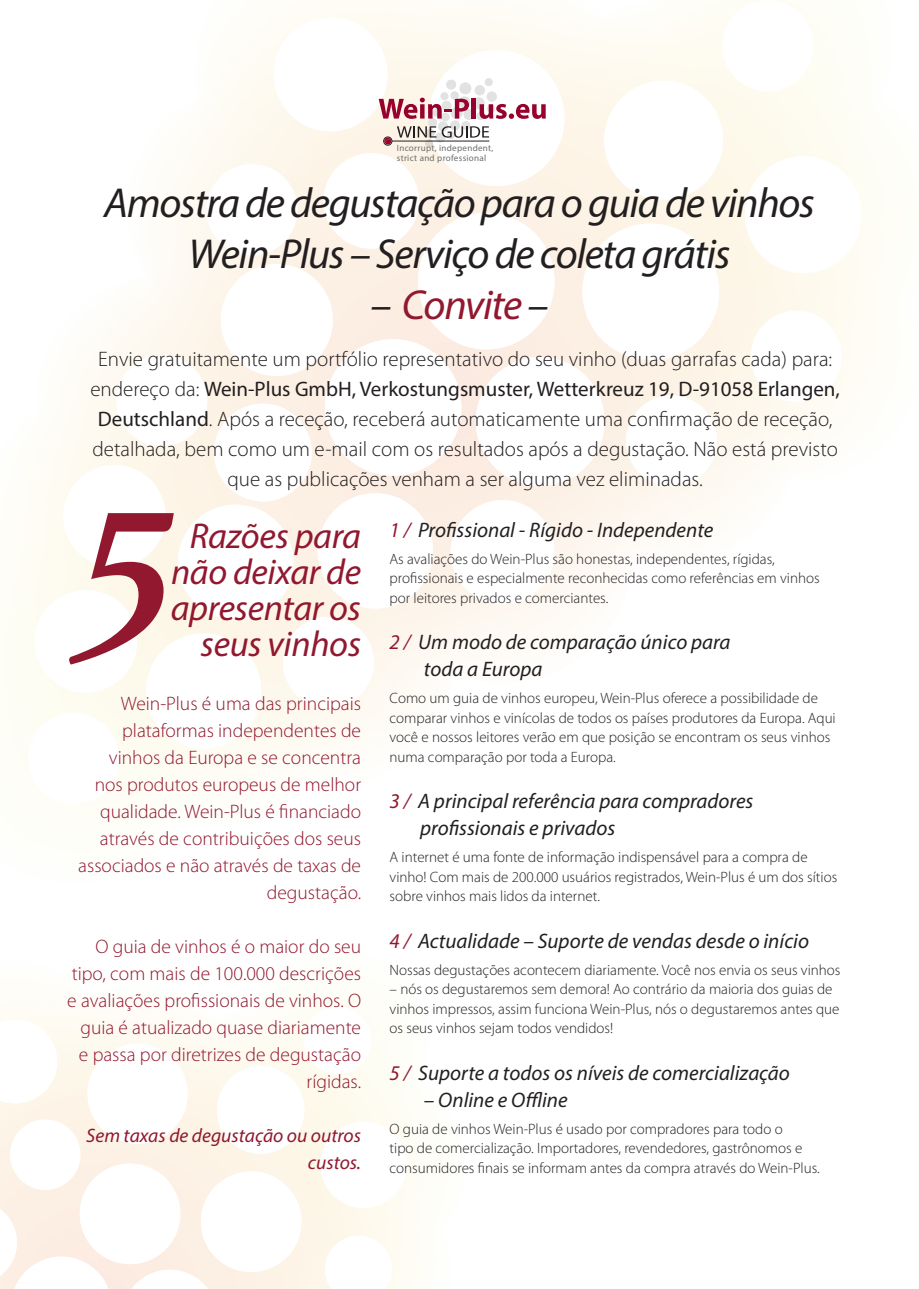
<style>
.page{position:relative;width:919px;height:1289px;background:#fff}
.page>*{position:absolute;margin:0;border:0;box-sizing:border-box;transform-origin:0 0}
.t1{font:italic 234px "Athelas";color:#91182f}
.t2{font:italic 42px/51px "Myriad Pro";letter-spacing:-.03em;color:#231f20;text-align:center}
.t3{font:italic 42px "Myriad Pro";letter-spacing:-.03em;color:#91182f}
.t4{font:italic 36px/36px "Myriad Pro";letter-spacing:-.01em;color:#91182f;text-align:right}
.t5{font:300 21px/30px "Myriad Pro";color:#231f20;text-align:center}
.t6{font:italic 21px/27px "Myriad Pro";color:#231f20}
.t7{font:300 19.5px/27px "Myriad Pro";color:#91182f;text-align:right}
.t8{font:italic 19.5px/27px "Myriad Pro";color:#91182f;text-align:right}
.t9{font:300 15px/19.5px "Myriad Pro";color:#231f20}
.t10{font:9px/10.2px "Myriad Pro";letter-spacing:.03em;color:#6c6d70}
.s1{color:#231f20}
.s2{font-weight:400}
.s3{color:#91182f}
</style>
<div class="page">
<div style="left:235px;top:6px;width:114px;height:81px;background:#fefcf5"></div>
<div style="left:37px;top:276px;width:249px;height:249px;background:#fefcf6;border-radius:125px"></div>
<div style="left:15px;top:646px;width:54px;height:100px;background:#fefdf3"></div>
<div style="left:67px;top:554px;width:273px;height:273px;background:#fefdf4;border-radius:137px"></div>
<svg style="left:349px;top:2px;width:294px;height:263px"></svg>
<div style="left:396px;top:278px;width:287px;height:287px;background:#fcede2;border-radius:144px"></div>
<div style="left:135px;top:324px;width:256px;height:256px;background:#fceee3;border-radius:128px"></div>
<div style="left:371px;top:421px;width:262px;height:262px;background:linear-gradient(to right,#fcece0,#fefefb);border-radius:131px"></div>
<div style="left:15px;top:430px;width:147px;height:216px;background:#fefcf3"></div>
<div style="left:99px;top:425px;width:273px;height:274px;background:#fdf5e7;border-radius:137px"></div>
<div style="left:142px;top:185px;width:270px;height:270px;background:linear-gradient(to right,#fdf7ed,#fcebdf);border-radius:135px"></div>
<svg style="left:665px;top:171px;width:212px;height:60px"></svg>
<div style="left:643px;top:7px;width:224px;height:164px;background:#fefcf2"></div>
<svg style="left:683px;top:231px;width:193px;height:208px"></svg>
<div style="left:547px;top:316px;width:249px;height:249px;background:linear-gradient(to right,#fcf0e6,#fefcf5);border-radius:125px"></div>
<div style="left:127px;top:85px;width:249px;height:249px;background:#fdf9f0;border-radius:125px"></div>
<div style="left:204px;top:537px;width:249px;height:250px;background:#fef9f1;border-radius:125px"></div>
<div style="left:273px;top:17px;width:114px;height:114px;background:#fff;border-radius:50%"></div>
<div style="left:418px;top:213px;width:136px;height:136px;background:#fff;border-radius:50%"></div>
<div style="left:325px;top:339px;width:136px;height:136px;background:#fff;border-radius:50%"></div>
<div style="left:582px;top:223px;width:136px;height:137px;background:#fff;border-radius:50%"></div>
<div style="left:116px;top:355px;width:91px;height:91px;background:#fff;border-radius:50%"></div>
<div style="left:323px;top:153px;width:96px;height:95px;background:#fff;border-radius:50%"></div>
<div style="left:28px;top:713px;width:91px;height:91px;background:#fff;border-radius:50%"></div>
<div style="left:35px;top:590px;width:102px;height:102px;background:#fff;border-radius:50%"></div>
<div style="left:604px;top:81px;width:119px;height:118px;background:#fff;border-radius:50%"></div>
<div style="left:318px;top:493px;width:115px;height:115px;background:#fff;border-radius:50%"></div>
<div style="left:146px;top:633px;width:115px;height:115px;background:#fff;border-radius:50%"></div>
<div style="left:428px;top:50px;width:136px;height:136px;background:#fff;border-radius:50%"></div>
<div style="left:476px;top:357px;width:128px;height:129px;background:#fff;border-radius:50%"></div>
<div style="left:214px;top:403px;width:98px;height:98px;background:#fff;border-radius:50%"></div>
<div style="left:450px;top:500px;width:104px;height:104px;background:#fff;border-radius:50%"></div>
<div style="left:63px;top:465px;width:103px;height:102px;background:#fff;border-radius:50%"></div>
<div style="left:178px;top:504px;width:115px;height:116px;background:#fff;border-radius:50%"></div>
<div style="left:221px;top:264px;width:112px;height:112px;background:#fff;border-radius:50%"></div>
<div style="left:744px;top:156px;width:117px;height:117px;background:#fff;border-radius:50%"></div>
<div style="left:722px;top:1px;width:91px;height:90px;background:#fff;border-radius:50%"></div>
<div style="left:750px;top:311px;width:91px;height:91px;background:#fff;border-radius:50%"></div>
<div style="left:626px;top:395px;width:91px;height:91px;background:#fff;border-radius:50%"></div>
<div style="left:206px;top:164px;width:91px;height:91px;background:#fff;border-radius:50%"></div>
<div style="left:283px;top:617px;width:91px;height:90px;background:#fff;border-radius:50%"></div>
<svg style="left:0;top:1008px;width:418px;height:280px"></svg>
<div style="left:446px;top:80px;width:10px;height:9px;background:#e2e2e2;border-radius:50%"></div>
<svg style="left:458px;top:96px;width:12px;height:12px"></svg>
<div style="left:473px;top:97px;width:11px;height:12px;background:#e2e2e2;border-radius:50%"></div>
<div style="left:450px;top:91px;width:8px;height:9px;background:#e2e2e2;border-radius:50%"></div>
<svg style="left:425px;top:139px;width:8px;height:8px"></svg>
<div style="left:474px;top:85px;width:11px;height:10px;background:#e2e2e2;border-radius:50%"></div>
<div style="left:450px;top:120px;width:10px;height:10px;background:#e2e2e2;border-radius:50%"></div>
<svg style="left:435px;top:133px;width:10px;height:9px"></svg>
<div style="left:459px;top:82px;width:12px;height:12px;background:#e2e2e2;border-radius:50%"></div>
<div style="left:463px;top:109px;width:11px;height:11px;background:#e2e2e2;border-radius:50%"></div>
<div style="left:441px;top:113px;width:8px;height:8px;background:#e2e2e2;border-radius:50%"></div>
<div style="left:461px;top:121px;width:9px;height:9px;background:#e2e2e2;border-radius:50%"></div>
<div style="left:428px;top:118px;width:9px;height:9px;background:#e2e2e2;border-radius:50%"></div>
<svg style="left:438px;top:121px;width:10px;height:10px"></svg>
<div style="left:486px;top:92px;width:10px;height:10px;background:#e2e2e2;border-radius:50%"></div>
<div style="left:485px;top:78px;width:7px;height:8px;background:#e2e2e2;border-radius:50%"></div>
<div style="left:476px;top:112px;width:8px;height:8px;background:#e2e2e2;border-radius:50%"></div>
<div style="left:440px;top:92px;width:8px;height:8px;background:#e2e2e2;border-radius:50%"></div>
<div style="left:447px;top:131px;width:8px;height:8px;background:#e4e4e4;border-radius:50%"></div>
<svg style="left:378px;top:98px;width:91px;height:21px"></svg>
<div style="left:471px;top:98px;width:5px;height:21px;background:#98012d"></div>
<svg style="left:479px;top:104px;width:66px;height:15px"></svg>
<svg style="left:397px;top:126px;width:92px;height:12px"></svg>
<hr style="left:392px;top:141px;width:97px;height:1px;background:#231f20">
<div style="left:383px;top:137px;width:9px;height:8px;border:1px solid #231f20;border-radius:50%"></div>
<svg style="left:384px;top:138px;width:7px;height:5px"></svg>
<p class="t10" style="left:397px;top:142px;width:98px">Incorrupt, independent, strict and professional</p>
<h2 class="t2" style="left:104px;top:177px;width:712px">Amostra de degustação para o guia de vinhos<br>Wein-Plus – Serviço de coleta grátis</h2>
<h2 class="t3" style="left:370px;top:279px;width:179px"><span class="s1">–</span> Convite <span class="s1">–</span></h2>
<p class="t5" style="left:90px;top:344px;width:751px">Envie gratuitamente um portfólio representativo do seu vinho (duas garrafas cada) para: endereço da: <span class="s2">Wein-Plus GmbH, Verkostungsmuster, Wetterkreuz 19, D-91058 Erlangen, Deutschland</span>. Após a receção, receberá automaticamente uma confirmação de receção, detalhada, bem como um e-mail com os resultados após a degustação. Não está previsto que as publicações venham a ser alguma vez eliminadas.</p>
<h3 class="t4" style="left:171px;top:517px;width:192px">Razões para não deixar de apresentar os seus vinhos</h3>
<p class="t7" style="left:78px;top:690px;width:284px">Wein-Plus é uma das principais plataformas independentes de vinhos da Europa e se concentra nos produtos europeus de melhor qualidade. Wein-Plus é financiado através de contribuições dos seus associados e não através de taxas de degustação.</p>
<h3 class="t7" style="left:67px;top:933px;width:295px">O guia de vinhos é o maior do seu tipo, com mais de 100.000 descrições e avaliações profissionais de vinhos. O guia é atualizado quase diariamente e passa por diretrizes de degustação rígidas.</h3>
<h3 class="t8" style="left:86px;top:1121px;width:276px">Sem taxas de degustação ou outros custos.</h3>
<h1 class="t1" style="left:85px;top:415px;width:96px">5</h1>
<h3 class="t6" style="left:389px;top:515px;width:325px"><span class="s3">1 /</span> Profissional - Rígido - Independente</h3>
<p class="t9" style="left:389px;top:549px;width:431px">As avaliações do Wein-Plus são honestas, independentes, rígidas, profissionais e especialmente reconhecidas como referências em vinhos por leitores privados e comerciantes.</p>
<h3 class="t6" style="left:424px;top:628px;width:308px;text-indent:-34px"><span class="s3">2 /</span> Um modo de comparação único para toda a Europa</h3>
<p class="t9" style="left:389px;top:688px;width:447px">Como um guia de vinhos europeu, Wein-Plus oferece a possibilidade de comparar vinhos e vinícolas de todos os países produtores da Europa. Aqui você e nossos leitores verão em que posição se encontram os seus vinhos numa comparação por toda a Europa.</p>
<h3 class="t6" style="left:420px;top:787px;width:335px;text-indent:-31px"><span class="s3">3 /</span> A principal referência para compradores profissionais e privados</h3>
<p class="t9" style="left:389px;top:847px;width:449px">A internet é uma fonte de informação indispensável para a compra de vinho! Com mais de 200.000 usuários registrados, Wein-Plus é um dos sítios sobre vinhos mais lidos da internet.</p>
<h3 class="t6" style="left:389px;top:926px;width:421px"><span class="s3">4 /</span> Actualidade – Suporte de vendas desde o início</h3>
<p class="t9" style="left:389px;top:960px;width:452px">Nossas degustações acontecem diariamente. Você nos envia os seus vinhos</p>
<p class="t9" style="left:389px;top:979px;width:451px">– nós os degustaremos sem demora! Ao contrário da maioria dos guias de vinhos impressos, assim funciona Wein-Plus, nós o degustaremos antes que os seus vinhos sejam todos vendidos!</p>
<h3 class="t6" style="left:389px;top:1058px;width:401px"><span class="s3">5 /</span> Suporte a todos os níveis de comercialização</h3>
<h3 class="t6" style="left:424px;top:1085px;width:145px">– Online e Offline</h3>
<p class="t9" style="left:389px;top:1119px;width:431px">O guia de vinhos Wein-Plus é usado por compradores para todo o<br>tipo de comercialização. Importadores, revendedores, gastrônomos e consumidores finais se informam antes da compra através do Wein-Plus.</p>
</div>
